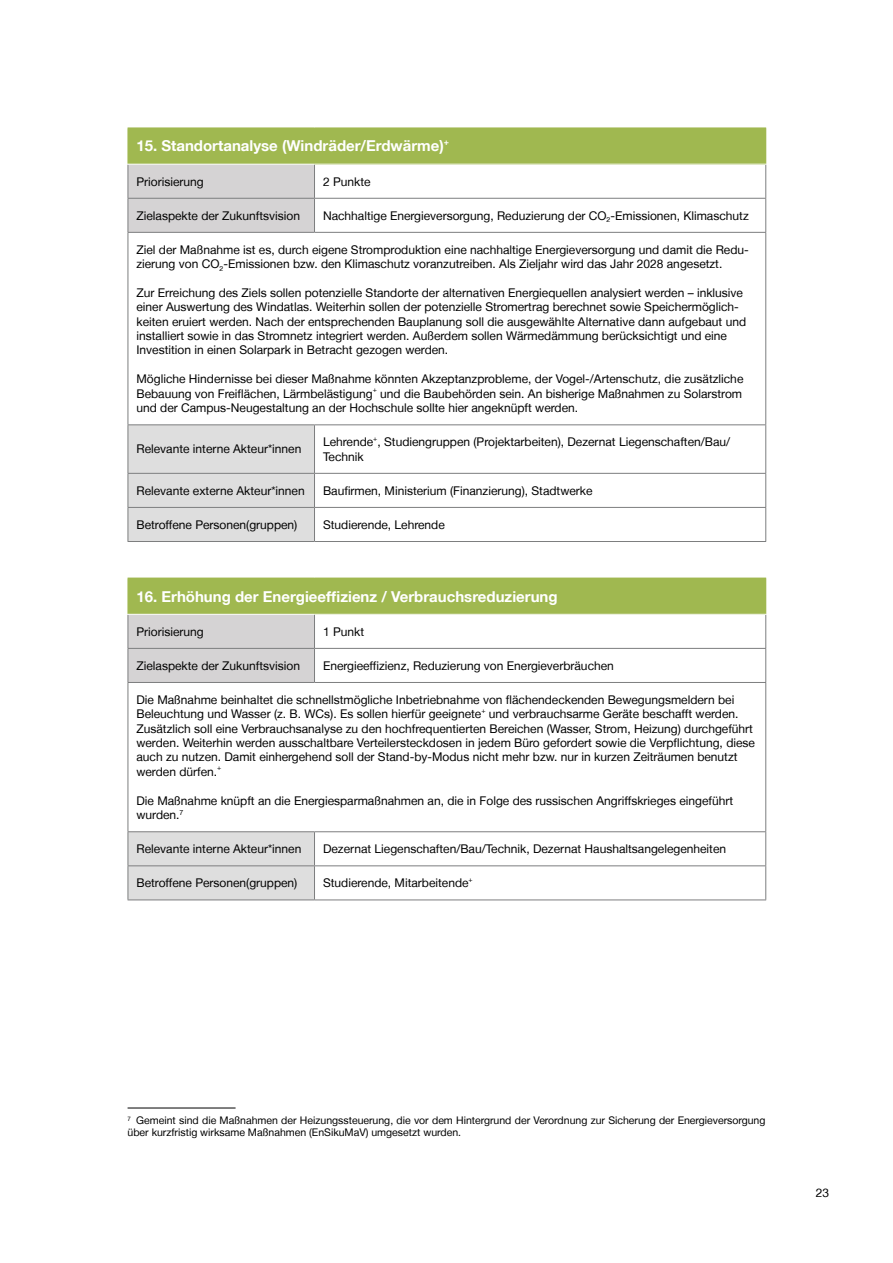
<style>
.page{position:relative;width:893px;height:1263px;background:#fff}
.page>*{position:absolute;margin:0;border:0;box-sizing:border-box;transform-origin:0 0}
.Tabelle_Inhalte{font:700 15px "Helvetica Neue LT";color:#fff}
.Tabelle_Inhalte-2{font:12px/14.4px "Helvetica Neue LT";color:#000}
.Fußnote{font:10.5px/12px "Helvetica Neue LT";color:#000}
.Tabelle_Inhalte-3{font:7.05px "Helvetica Neue LT";color:#000}
</style>
<div class="page">
<div style="left:128px;top:128px;width:638px;height:36px;background:#a0b850"></div>
<div style="left:129px;top:165px;width:185px;height:67px;background:#d5d3d4"></div>
<div style="left:129px;top:425px;width:185px;height:116px;background:#dedede"></div>
<hr style="left:128px;top:165px;width:1px;height:33px;background:#7d7e7f">
<hr style="left:314px;top:165px;width:1px;height:33px;background:#7d7e7f">
<hr style="left:765px;top:165px;width:1px;height:33px;background:#7d7e7f">
<hr style="left:128px;top:198px;width:186px;height:1px;background:#7d7e7f">
<hr style="left:128px;top:199px;width:1px;height:33px;background:#7d7e7f">
<hr style="left:314px;top:198px;width:452px;height:1px;background:#7d7e7f">
<hr style="left:314px;top:199px;width:1px;height:33px;background:#7d7e7f">
<hr style="left:765px;top:199px;width:1px;height:33px;background:#7d7e7f">
<hr style="left:128px;top:232px;width:186px;height:1px;background:#7d7e7f">
<hr style="left:128px;top:233px;width:1px;height:191px;background:#7d7e7f">
<hr style="left:314px;top:232px;width:452px;height:1px;background:#7d7e7f">
<hr style="left:765px;top:233px;width:1px;height:191px;background:#7d7e7f">
<hr style="left:128px;top:424px;width:186px;height:1px;background:#7d7e7f">
<hr style="left:128px;top:425px;width:1px;height:48px;background:#7d7e7f">
<hr style="left:314px;top:424px;width:452px;height:1px;background:#7d7e7f">
<hr style="left:314px;top:425px;width:1px;height:48px;background:#7d7e7f">
<hr style="left:765px;top:425px;width:1px;height:48px;background:#7d7e7f">
<hr style="left:128px;top:473px;width:186px;height:1px;background:#7d7e7f">
<hr style="left:128px;top:474px;width:1px;height:33px;background:#7d7e7f">
<hr style="left:314px;top:473px;width:452px;height:1px;background:#7d7e7f">
<hr style="left:314px;top:474px;width:1px;height:33px;background:#7d7e7f">
<hr style="left:765px;top:474px;width:1px;height:33px;background:#7d7e7f">
<hr style="left:128px;top:507px;width:186px;height:1px;background:#7d7e7f">
<hr style="left:128px;top:508px;width:1px;height:33px;background:#7d7e7f">
<hr style="left:314px;top:507px;width:452px;height:1px;background:#7d7e7f">
<hr style="left:314px;top:508px;width:1px;height:33px;background:#7d7e7f">
<hr style="left:765px;top:508px;width:1px;height:33px;background:#7d7e7f">
<hr style="left:128px;top:541px;width:186px;height:1px;background:#7d7e7f">
<hr style="left:314px;top:541px;width:452px;height:1px;background:#7d7e7f">
<div style="left:128px;top:578px;width:638px;height:36px;background:#a0b850"></div>
<div style="left:129px;top:615px;width:185px;height:67px;background:#d5d3d4"></div>
<div style="left:129px;top:832px;width:185px;height:67px;background:#dedede"></div>
<hr style="left:128px;top:615px;width:1px;height:33px;background:#7d7e7f">
<hr style="left:314px;top:615px;width:1px;height:33px;background:#7d7e7f">
<hr style="left:765px;top:615px;width:1px;height:33px;background:#7d7e7f">
<hr style="left:128px;top:648px;width:186px;height:1px;background:#7d7e7f">
<hr style="left:128px;top:649px;width:1px;height:33px;background:#7d7e7f">
<hr style="left:314px;top:648px;width:452px;height:1px;background:#7d7e7f">
<hr style="left:314px;top:649px;width:1px;height:33px;background:#7d7e7f">
<hr style="left:765px;top:649px;width:1px;height:33px;background:#7d7e7f">
<hr style="left:128px;top:682px;width:186px;height:1px;background:#7d7e7f">
<hr style="left:128px;top:683px;width:1px;height:148px;background:#7d7e7f">
<hr style="left:314px;top:682px;width:452px;height:1px;background:#7d7e7f">
<hr style="left:765px;top:683px;width:1px;height:148px;background:#7d7e7f">
<hr style="left:128px;top:831px;width:186px;height:1px;background:#7d7e7f">
<hr style="left:128px;top:832px;width:1px;height:33px;background:#7d7e7f">
<hr style="left:314px;top:831px;width:452px;height:1px;background:#7d7e7f">
<hr style="left:314px;top:832px;width:1px;height:33px;background:#7d7e7f">
<hr style="left:765px;top:832px;width:1px;height:33px;background:#7d7e7f">
<hr style="left:128px;top:865px;width:186px;height:1px;background:#7d7e7f">
<hr style="left:128px;top:866px;width:1px;height:33px;background:#7d7e7f">
<hr style="left:314px;top:865px;width:452px;height:1px;background:#7d7e7f">
<hr style="left:314px;top:866px;width:1px;height:33px;background:#7d7e7f">
<hr style="left:765px;top:866px;width:1px;height:33px;background:#7d7e7f">
<hr style="left:128px;top:899px;width:186px;height:1px;background:#7d7e7f">
<hr style="left:314px;top:899px;width:452px;height:1px;background:#7d7e7f">
<hr style="left:128px;top:1107px;width:108px;height:1px;background:#000">
<p class="Tabelle_Inhalte" style="left:136px;top:137px;width:314px">15. Standortanalyse (Windräder/Erdwärme)<sup>+</sup></p>
<p class="Tabelle_Inhalte-2" style="left:136px;top:174px;width:69px">Priorisierung</p>
<p class="Tabelle_Inhalte-2" style="left:323px;top:174px;width:49px">2 Punkte</p>
<p class="Tabelle_Inhalte-2" style="left:136px;top:208px;width:165px">Zielaspekte der Zukunftsvision</p>
<p class="Tabelle_Inhalte-2" style="left:323px;top:208px;width:427px">Nachhaltige Energieversorgung, Reduzierung der CO<sub>2</sub>-Emissionen, Klimaschutz</p>
<p class="Tabelle_Inhalte-2" style="left:136px;top:242px;width:614px">Ziel der Maßnahme ist es, durch eigene Stromproduktion eine nachhaltige Energieversorgung und damit die Redu&shy;zierung von CO<sub>2</sub>-Emissionen bzw. den Klimaschutz voranzutreiben. Als Zieljahr wird das Jahr 2028 angesetzt.</p>
<p class="Tabelle_Inhalte-2" style="left:136px;top:285px;width:611px">Zur Erreichung des Ziels sollen potenzielle Standorte der alternativen Energiequellen analysiert werden – inklusive einer Auswertung des Windatlas. Weiterhin sollen der potenzielle Stromertrag berechnet sowie Speichermöglich&shy;keiten eruiert werden. Nach der entsprechenden Bauplanung soll die ausgewählte Alternative dann aufgebaut und installiert sowie in das Stromnetz integriert werden. Außerdem sollen Wärmedämmung berücksichtigt und eine Investition in einen Solarpark in Betracht gezogen werden.</p>
<p class="Tabelle_Inhalte-2" style="left:136px;top:372px;width:608px">Mögliche Hindernisse bei dieser Maßnahme könnten Akzeptanzprobleme, der Vogel-/Artenschutz, die zusätzliche<br>Bebauung von Freiflächen, Lärmbelästigung</p>
<p class="Tabelle_Inhalte-3" style="left:373px;top:385px;width:6px">+</p>
<p class="Tabelle_Inhalte-2" style="left:136px;top:386px;width:607px;text-indent:244px">und die Baubehörden sein. An bisherige Maßnahmen zu Solarstrom und der Campus-Neugestaltung an der Hochschule sollte hier angeknüpft werden.</p>
<p class="Tabelle_Inhalte-2" style="left:136px;top:442px;width:166px">Relevante interne Akteur*innen</p>
<p class="Tabelle_Inhalte-3" style="left:373px;top:434px;width:6px">+</p>
<p class="Tabelle_Inhalte-2" style="left:323px;top:434px;width:409px">Lehrende , Studiengruppen (Projektarbeiten), Dezernat Liegenschaften/Bau/</p>
<p class="Tabelle_Inhalte-2" style="left:323px;top:449px;width:42px">Technik</p>
<p class="Tabelle_Inhalte-2" style="left:136px;top:483px;width:170px">Relevante externe Akteur*innen</p>
<p class="Tabelle_Inhalte-2" style="left:323px;top:483px;width:271px">Baufirmen, Ministerium (Finanzierung), Stadtwerke</p>
<p class="Tabelle_Inhalte-2" style="left:136px;top:517px;width:162px">Betroffene Personen(gruppen)</p>
<p class="Tabelle_Inhalte-2" style="left:323px;top:517px;width:123px">Studierende, Lehrende</p>
<p class="Tabelle_Inhalte" style="left:136px;top:587px;width:423px">16. Erhöhung der Energieeffizienz / Verbrauchsreduzierung</p>
<p class="Tabelle_Inhalte-2" style="left:136px;top:624px;width:69px">Priorisierung</p>
<p class="Tabelle_Inhalte-2" style="left:323px;top:624px;width:43px">1 Punkt</p>
<p class="Tabelle_Inhalte-2" style="left:136px;top:658px;width:165px">Zielaspekte der Zukunftsvision</p>
<p class="Tabelle_Inhalte-2" style="left:323px;top:658px;width:292px">Energieeffizienz, Reduzierung von Energieverbräuchen</p>
<p class="Tabelle_Inhalte-2" style="left:136px;top:692px;width:599px">Die Maßnahme beinhaltet die schnellstmögliche Inbetriebnahme von flächendeckenden Bewegungsmeldern bei<br>Beleuchtung und Wasser (z. B. WCs). Es sollen hierfür geeignete</p>
<p class="Tabelle_Inhalte-3" style="left:481px;top:706px;width:6px">+</p>
<p class="Tabelle_Inhalte-2" style="left:136px;top:706px;width:620px;text-indent:352px">und verbrauchsarme Geräte beschafft werden.<br>Zusätzlich soll eine Verbrauchsanalyse zu den hochfrequentierten Bereichen (Wasser, Strom, Heizung) durchgeführt werden. Weiterhin werden ausschaltbare Verteilersteckdosen in jedem Büro gefordert sowie die Verpflichtung, diese auch zu nutzen. Damit einhergehend soll der Stand-by-Modus nicht mehr bzw. nur in kurzen Zeiträumen benutzt werden dürfen.</p>
<p class="Tabelle_Inhalte-3" style="left:217px;top:764px;width:6px">+</p>
<p class="Tabelle_Inhalte-2" style="left:136px;top:793px;width:598px">Die Maßnahme knüpft an die Energiesparmaßnahmen an, die in Folge des russischen Angriffskrieges eingeführt wurden.<sup>7</sup></p>
<p class="Tabelle_Inhalte-2" style="left:136px;top:841px;width:166px">Relevante interne Akteur*innen</p>
<p class="Tabelle_Inhalte-2" style="left:323px;top:841px;width:405px">Dezernat Liegenschaften/Bau/Technik, Dezernat Haushaltsangelegenheiten</p>
<p class="Tabelle_Inhalte-2" style="left:136px;top:875px;width:162px">Betroffene Personen(gruppen)</p>
<p class="Tabelle_Inhalte-2" style="left:323px;top:875px;width:147px">Studierende, Mitarbeitende</p>
<p class="Tabelle_Inhalte-3" style="left:469px;top:875px;width:6px">+</p>
<p class="Fußnote" style="left:128px;top:1114px;width:639px"><sup>7</sup> Gemeint sind die Maßnahmen der Heizungssteuerung, die vor dem Hintergrund der Verordnung zur Sicherung der Energieversorgung über kurzfristig wirksame Maßnahmen (EnSikuMaV) umgesetzt wurden.</p>
<p class="Tabelle_Inhalte-2" style="left:816px;top:1185px;width:15px">23</p>
</div>
